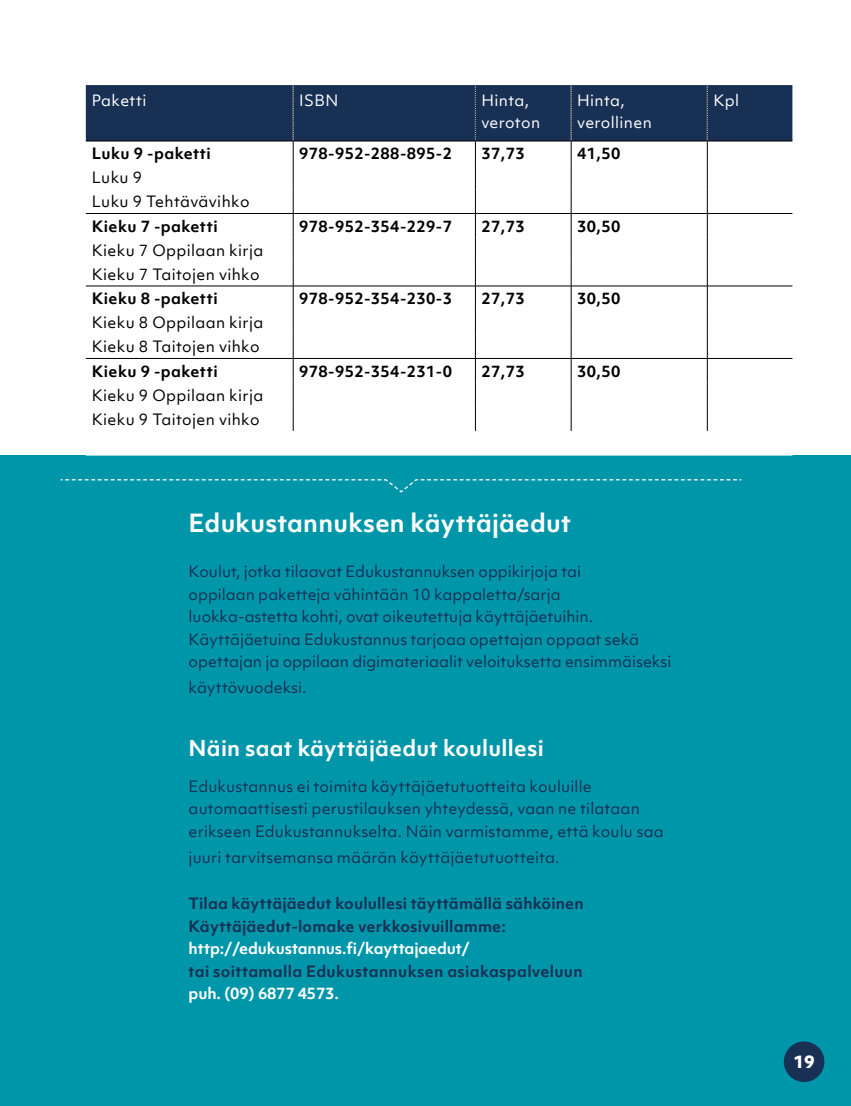
<style>
.page{position:relative;width:851px;height:1106px;background:#fff}
.page>*{position:absolute;margin:0;border:0;box-sizing:border-box;transform-origin:0 0}
.t1{font:700 24px "Objektiv Mk 1";letter-spacing:.01em;color:#fff}
.t2{font:700 21px "Objektiv Mk 1";letter-spacing:.01em;color:#fff}
.t3{font:800 16.5px "Objektiv Mk 1";color:#fff}
.t4{font:15px/22.5px "Objektiv Mk 1";color:#183054}
.t5{font:700 15px "Objektiv Mk 1";letter-spacing:.025em;color:#000}
.t6{font:15px/24.2px "Objektiv Mk 1";letter-spacing:.025em;color:#000}
.t7{font:700 15px/22.5px "Objektiv Mk 1";letter-spacing:.01em;color:#183054}
.t8{font:700 15px "Objektiv Mk 1";letter-spacing:-.01em;color:#fff}
.t9{font:15px/22.5px "Objektiv Mk 1";letter-spacing:.025em;color:#fff}
</style>
<div class="page">
<div style="left:0;top:456px;width:850px;height:650px;background:#0096aa"></div>
<div style="left:86px;top:85px;width:706px;height:56px;background:#183054"></div>
<hr style="left:86px;top:141px;width:207px;height:1px;background:#000">
<hr style="left:293px;top:141px;width:182px;height:1px;background:#000">
<hr style="left:475px;top:141px;width:96px;height:1px;background:#000">
<hr style="left:571px;top:141px;width:136px;height:1px;background:#000">
<hr style="left:707px;top:141px;width:85px;height:1px;background:#000">
<hr style="left:86px;top:213px;width:207px;height:1px;background:#000">
<hr style="left:293px;top:213px;width:182px;height:1px;background:#000">
<hr style="left:475px;top:213px;width:96px;height:1px;background:#000">
<hr style="left:571px;top:213px;width:136px;height:1px;background:#000">
<hr style="left:707px;top:213px;width:85px;height:1px;background:#000">
<hr style="left:86px;top:286px;width:207px;height:1px;background:#000">
<hr style="left:293px;top:286px;width:182px;height:1px;background:#000">
<hr style="left:475px;top:286px;width:96px;height:1px;background:#000">
<hr style="left:571px;top:286px;width:136px;height:1px;background:#000">
<hr style="left:707px;top:286px;width:85px;height:1px;background:#000">
<hr style="left:86px;top:358px;width:207px;height:1px;background:#000">
<hr style="left:293px;top:358px;width:182px;height:1px;background:#000">
<hr style="left:475px;top:358px;width:96px;height:1px;background:#000">
<hr style="left:571px;top:358px;width:136px;height:1px;background:#000">
<hr style="left:707px;top:358px;width:85px;height:1px;background:#000">
<svg style="left:293px;top:85px;width:1px;height:346px"></svg>
<svg style="left:475px;top:85px;width:1px;height:346px"></svg>
<svg style="left:571px;top:85px;width:1px;height:346px"></svg>
<svg style="left:707px;top:85px;width:1px;height:346px"></svg>
<svg style="left:60px;top:479px;width:682px;height:14px"></svg>
<div style="left:783px;top:1041px;width:41px;height:41px;background:#183054;border-radius:50%"></div>
<p class="t9" style="left:92px;top:89px;width:56px">Paketti</p>
<p class="t9" style="left:299px;top:89px;width:41px">ISBN</p>
<p class="t9" style="left:481px;top:89px;width:60px">Hinta, veroton</p>
<p class="t9" style="left:577px;top:89px;width:76px">Hinta, verollinen</p>
<p class="t9" style="left:713px;top:89px;width:27px">Kpl</p>
<p class="t5" style="left:92px;top:143px;width:120px">Luku 9 -paketti</p>
<p class="t5" style="left:299px;top:143px;width:154px">978-952-288-895-2</p>
<p class="t5" style="left:481px;top:143px;width:45px">37,73</p>
<p class="t5" style="left:577px;top:143px;width:45px">41,50</p>
<p class="t6" style="left:92px;top:165px;width:159px">Luku 9<br>Luku 9 Tehtävävihko</p>
<p class="t5" style="left:92px;top:215px;width:127px">Kieku 7 -paketti</p>
<p class="t5" style="left:299px;top:215px;width:154px">978-952-354-229-7</p>
<p class="t5" style="left:481px;top:215px;width:45px">27,73</p>
<p class="t5" style="left:577px;top:215px;width:45px">30,50</p>
<p class="t6" style="left:92px;top:238px;width:173px">Kieku 7 Oppilaan kirja<br>Kieku 7 Taitojen vihko</p>
<p class="t5" style="left:92px;top:288px;width:127px">Kieku 8 -paketti</p>
<p class="t5" style="left:299px;top:288px;width:154px">978-952-354-230-3</p>
<p class="t5" style="left:481px;top:288px;width:45px">27,73</p>
<p class="t5" style="left:577px;top:288px;width:45px">30,50</p>
<p class="t6" style="left:92px;top:310px;width:173px">Kieku 8 Oppilaan kirja<br>Kieku 8 Taitojen vihko</p>
<p class="t5" style="left:92px;top:360px;width:127px">Kieku 9 -paketti</p>
<p class="t5" style="left:299px;top:360px;width:154px">978-952-354-231-0</p>
<p class="t5" style="left:481px;top:360px;width:45px">27,73</p>
<p class="t5" style="left:577px;top:360px;width:45px">30,50</p>
<p class="t6" style="left:92px;top:383px;width:173px">Kieku 9 Oppilaan kirja<br>Kieku 9 Taitojen vihko</p>
<h1 class="t1" style="left:189px;top:506px;width:384px">Edukustannuksen käyttäjäedut</h1>
<p class="t4" style="left:189px;top:560px;width:484px">Koulut, jotka tilaavat Edukustannuksen oppikirjoja tai<br>oppilaan paketteja vähintään 10 kappaletta/sarja luokka-astetta kohti, ovat oikeutettuja käyttäjäetuihin.<br>Käyttäjäetuina Edukustannus tarjoaa opettajan oppaat sekä opettajan ja oppilaan digimateriaalit veloituksetta ensimmäiseksi</p>
<p class="t4" style="left:189px;top:676px;width:119px">käyttövuodeksi.</p>
<h2 class="t2" style="left:189px;top:733px;width:356px">Näin saat käyttäjäedut koulullesi</h2>
<p class="t4" style="left:189px;top:775px;width:476px">Edukustannus ei toimita käyttäjäetutuotteita kouluille automaattisesti perustilauksen yhteydessä, vaan ne tilataan erikseen Edukustannukselta. Näin varmistamme, että koulu saa</p>
<p class="t4" style="left:189px;top:845px;width:372px">juuri tarvitsemansa määrän käyttäjäetutuotteita.</p>
<p class="t7" style="left:189px;top:891px;width:396px">Tilaa käyttäjäedut koulullesi täyttämällä sähköinen<br>Käyttäjäedut-lomake verkkosivuillamme:</p>
<p class="t8" style="left:189px;top:937px;width:282px">http://edukustannus.fi/kayttajaedut/</p>
<p class="t7" style="left:189px;top:959px;width:395px">tai soittamalla Edukustannuksen asiakaspalveluun</p>
<p class="t8" style="left:189px;top:982px;width:152px">puh. (09) 6877 4573.</p>
<p class="t3" style="left:793px;top:1049px;width:23px">19</p>
</div>
